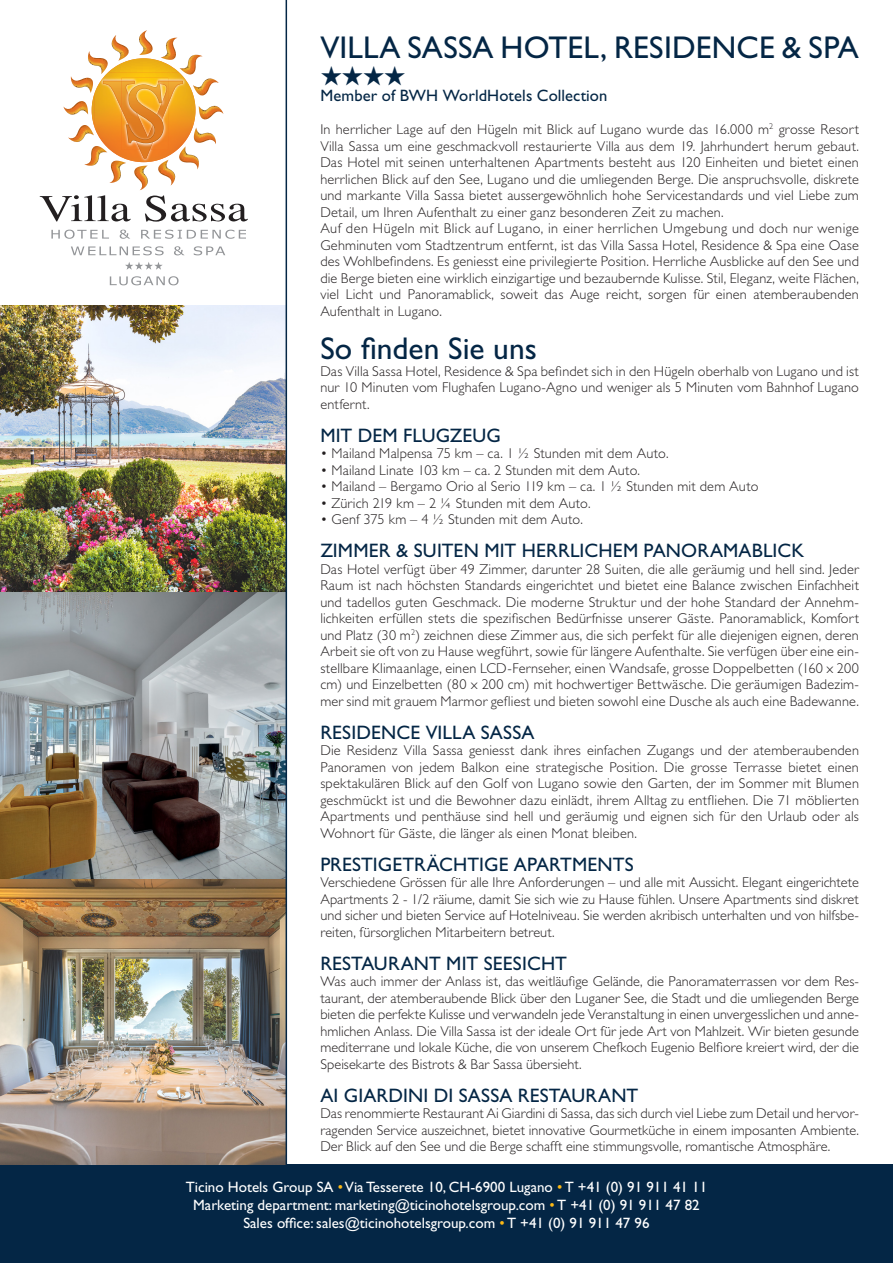
<style>
.page{position:relative;width:893px;height:1263px;background:#fff}
.page>*{position:absolute;margin:0;border:0;box-sizing:border-box;transform-origin:0 0}
.titolo{font:31.5px "Gill Sans";letter-spacing:.005em;color:#042645}
.titolo-2{font:27px "Zapf Dingbats ITC";color:#042645}
.titolino{font:19.5px "Gill Sans";letter-spacing:.005em;color:#042645}
.testo{font:16.5px "Gill Sans";letter-spacing:.005em;color:#042645}
.t1{font:15px "Gill Sans";color:#fff}
.testo-2{font:300 14.25px/16.5px "Gill Sans";letter-spacing:.01em;color:#231f20;text-align:justify}
.s1{color:#fcb814}
</style>
<div class="page">
<div style="left:0;top:1164px;width:893px;height:99px;background:#042645"></div>
<img style="left:0;top:305px;width:286px;height:859px">
<svg style="left:125px;top:262px;width:38px;height:8px"></svg>
<svg style="left:40px;top:30px;width:208px;height:192px"></svg>
<svg style="left:51px;top:230px;width:58px;height:9px"></svg>
<svg style="left:120px;top:230px;width:10px;height:9px"></svg>
<svg style="left:141px;top:230px;width:105px;height:9px"></svg>
<svg style="left:71px;top:246px;width:93px;height:9px"></svg>
<svg style="left:174px;top:246px;width:10px;height:9px"></svg>
<svg style="left:194px;top:246px;width:31px;height:9px"></svg>
<svg style="left:110px;top:276px;width:69px;height:9px"></svg>
<hr style="left:286px;top:0;width:1px;height:1174px;background:#042645">
<p class="titolo" style="left:320px;top:29px;width:540px">VILLA SASSA HOTEL, RESIDENCE &amp; SPA</p>
<p class="titolo-2" style="left:320px;top:63px;width:87px">★★★★</p>
<p class="testo" style="left:320px;top:86px;width:289px">Member of BWH WorldHotels Collection</p>
<p class="testo-2" style="left:320px;top:121px;width:540px">In herrlicher Lage auf den Hügeln mit Blick auf Lugano wurde das 16.000 m<sup>2</sup> grosse Resort Villa Sassa um eine geschmackvoll restaurierte Villa aus dem 19. Jahrhundert herum gebaut.<br>Das Hotel mit seinen unterhaltenen Apartments besteht aus 120 Einheiten und bietet einen herrlichen Blick auf den See, Lugano und die umliegenden Berge. Die anspruchsvolle, diskrete und markante Villa Sassa bietet aussergewöhnlich hohe Servicestandards und viel Liebe zum Detail, um Ihren Aufenthalt zu einer ganz besonderen Zeit zu machen.</p>
<p class="testo-2" style="left:320px;top:220px;width:540px">Auf den Hügeln mit Blick auf Lugano, in einer herrlichen Umgebung und doch nur wenige Gehminuten vom Stadtzentrum entfernt, ist das Villa Sassa Hotel, Residence &amp; Spa eine Oase des Wohlbefindens. Es geniesst eine privilegierte Position. Herrliche Ausblicke auf den See und die Berge bieten eine wirklich einzigartige und bezaubernde Kulisse. Stil, Eleganz, weite Flächen, viel Licht und Panoramablick, soweit das Auge reicht, sorgen für einen atemberaubenden Aufenthalt in Lugano.</p>
<p class="titolo" style="left:320px;top:330px;width:218px">So finden Sie uns</p>
<p class="testo-2" style="left:320px;top:363px;width:540px">Das Villa Sassa Hotel, Residence &amp; Spa befindet sich in den Hügeln oberhalb von Lugano und ist nur 10 Minuten vom Flughafen Lugano-Agno und weniger als 5 Minuten vom Bahnhof Lugano entfernt.</p>
<p class="titolino" style="left:320px;top:424px;width:182px">MIT DEM FLUGZEUG</p>
<p class="testo-2" style="left:320px;top:445px;width:350px">• Mailand Malpensa 75 km – ca. 1 ½ Stunden mit dem Auto.</p>
<p class="testo-2" style="left:320px;top:462px;width:321px">• Mailand Linate 103 km – ca. 2 Stunden mit dem Auto.</p>
<p class="testo-2" style="left:320px;top:478px;width:440px">• Mailand – Bergamo Orio al Serio 119 km – ca. 1 ½ Stunden mit dem Auto</p>
<p class="testo-2" style="left:320px;top:495px;width:272px">• Zürich 219 km – 2 ¼ Stunden mit dem Auto.</p>
<p class="testo-2" style="left:320px;top:511px;width:264px">• Genf 375 km – 4 ½ Stunden mit dem Auto.</p>
<p class="titolino" style="left:320px;top:539px;width:485px">ZIMMER &amp; SUITEN MIT HERRLICHEM PANORAMABLICK</p>
<p class="testo-2" style="left:320px;top:561px;width:540px">Das Hotel verfügt über 49 Zimmer, darunter 28 Suiten, die alle geräumig und hell sind. Jeder Raum ist nach höchsten Standards eingerichtet und bietet eine Balance zwischen Einfachheit und tadellos guten Geschmack. Die moderne Struktur und der hohe Standard der Annehm&shy;lichkeiten erfüllen stets die spezifischen Bedürfnisse unserer Gäste. Panoramablick, Komfort und Platz (30 m<sup>2</sup>) zeichnen diese Zimmer aus, die sich perfekt für alle diejenigen eignen, deren Arbeit sie oft von zu Hause wegführt, sowie für längere Aufenthalte. Sie verfügen über eine ein&shy;stellbare Klimaanlage, einen LCD-Fernseher, einen Wandsafe, grosse Doppelbetten (160 x 200 cm) und Einzelbetten (80 x 200 cm) mit hochwertiger Bettwäsche. Die geräumigen Badezim&shy;mer sind mit grauem Marmor gefliest und bieten sowohl eine Dusche als auch eine Badewanne.</p>
<p class="titolino" style="left:320px;top:721px;width:216px">RESIDENCE VILLA SASSA</p>
<p class="testo-2" style="left:320px;top:742px;width:540px">Die Residenz Villa Sassa geniesst dank ihres einfachen Zugangs und der atemberaubenden Panoramen von jedem Balkon eine strategische Position. Die grosse Terrasse bietet einen spektakulären Blick auf den Golf von Lugano sowie den Garten, der im Sommer mit Blumen geschmückt ist und die Bewohner dazu einlädt, ihrem Alltag zu entfliehen. Die 71 möblierten Apartments und penthäuse sind hell und geräumig und eignen sich für den Urlaub oder als Wohnort für Gäste, die länger als einen Monat bleiben.</p>
<p class="titolino" style="left:320px;top:853px;width:315px">PRESTIGETRÄCHTIGE APARTMENTS</p>
<p class="testo-2" style="left:320px;top:874px;width:540px">Verschiedene Grössen für alle Ihre Anforderungen – und alle mit Aussicht. Elegant eingerichtete Apartments 2 - 1/2 räiume, damit Sie sich wie zu Hause fühlen. Unsere Apartments sind diskret und sicher und bieten Service auf Hotelniveau. Sie werden akribisch unterhalten und von hilfsbe&shy;reiten, fürsorglichen Mitarbeitern betreut.</p>
<p class="titolino" style="left:320px;top:952px;width:248px">RESTAURANT MIT SEESICHT</p>
<p class="testo-2" style="left:320px;top:973px;width:540px">Was auch immer der Anlass ist, das weitläufige Gelände, die Panoramaterrassen vor dem Res&shy;taurant, der atemberaubende Blick über den Luganer See, die Stadt und die umliegenden Berge bieten die perfekte Kulisse und verwandeln jede Veranstaltung in einen unvergesslichen und anne&shy;hmlichen Anlass. Die Villa Sassa ist der ideale Ort für jede Art von Mahlzeit. Wir bieten gesunde mediterrane und lokale Küche, die von unserem Chefkoch Eugenio Belfiore kreiert wird, der die Speisekarte des Bistrots &amp; Bar Sassa übersieht.</p>
<p class="titolino" style="left:320px;top:1084px;width:319px">AI GIARDINI DI SASSA RESTAURANT</p>
<p class="testo-2" style="left:320px;top:1105px;width:540px">Das renommierte Restaurant Ai Giardini di Sassa, das sich durch viel Liebe zum Detail und hervor&shy;ragenden Service auszeichnet, bietet innovative Gourmetküche in einem imposanten Ambiente.<br>Der Blick auf den See und die Berge schafft eine stimmungsvolle, romantische Atmosphäre.</p>
<p class="t1" style="left:186px;top:1179px;width:523px">Ticino Hotels Group SA <span class="s1">•</span> Via Tesserete 10, CH-6900 Lugano <span class="s1">•</span> T +41 (0) 91 911 41 11</p>
<p class="t1" style="left:193px;top:1197px;width:508px">Marketing department: marketing@ticinohotelsgroup.com <span class="s1">•</span> T +41 (0) 91 911 47 82</p>
<p class="t1" style="left:243px;top:1215px;width:408px">Sales office: sales@ticinohotelsgroup.com <span class="s1">•</span> T +41 (0) 91 911 47 96</p>
</div>
